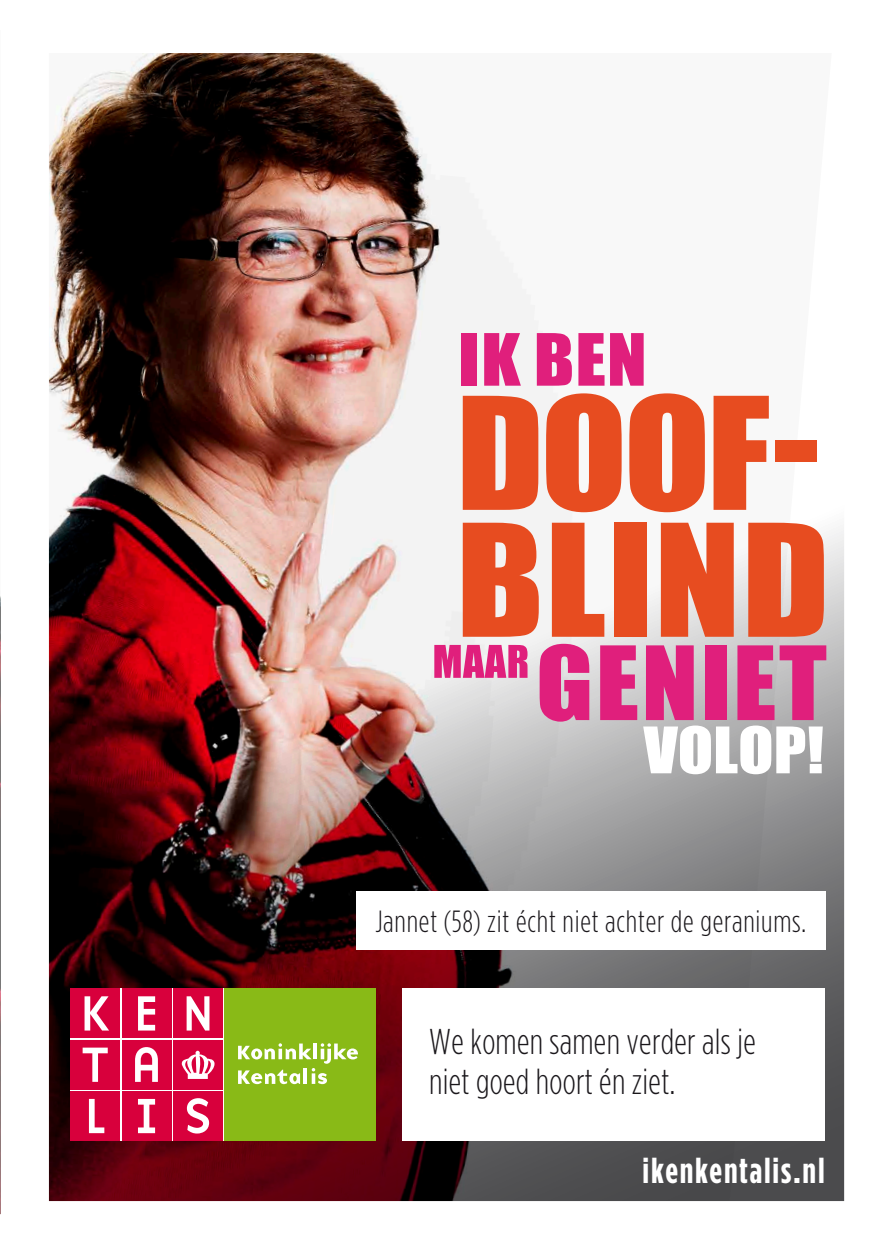
<style>
.page{position:relative;width:896px;height:1251px;background:#fff}
.page>*{position:absolute;margin:0;border:0;box-sizing:border-box;transform-origin:0 0}
.t1{font:300 condensed 35.88px/40.2px "Gotham HTF";letter-spacing:.01em;color:#1a171b}
.t2{font:700 condensed 35.88px "Gotham HTF";letter-spacing:.05em;color:#fff}
.t3{font:300 condensed 30.62px "Gotham HTF";letter-spacing:.025em;color:#1a171b}
</style>
<div class="page">
<img style="left:48px;top:53px;width:797px;height:1149px">
<p class="t3" style="left:375px;top:905px;width:432px">Jannet (58) zit écht niet achter de geraniums.</p>
<p class="t1" style="left:429px;top:1021px;width:328px">We komen samen verder als je niet goed hoort én ziet.</p>
<p class="t2" style="left:642px;top:1151px;width:183px">ikenkentalis.nl</p>
</div>
